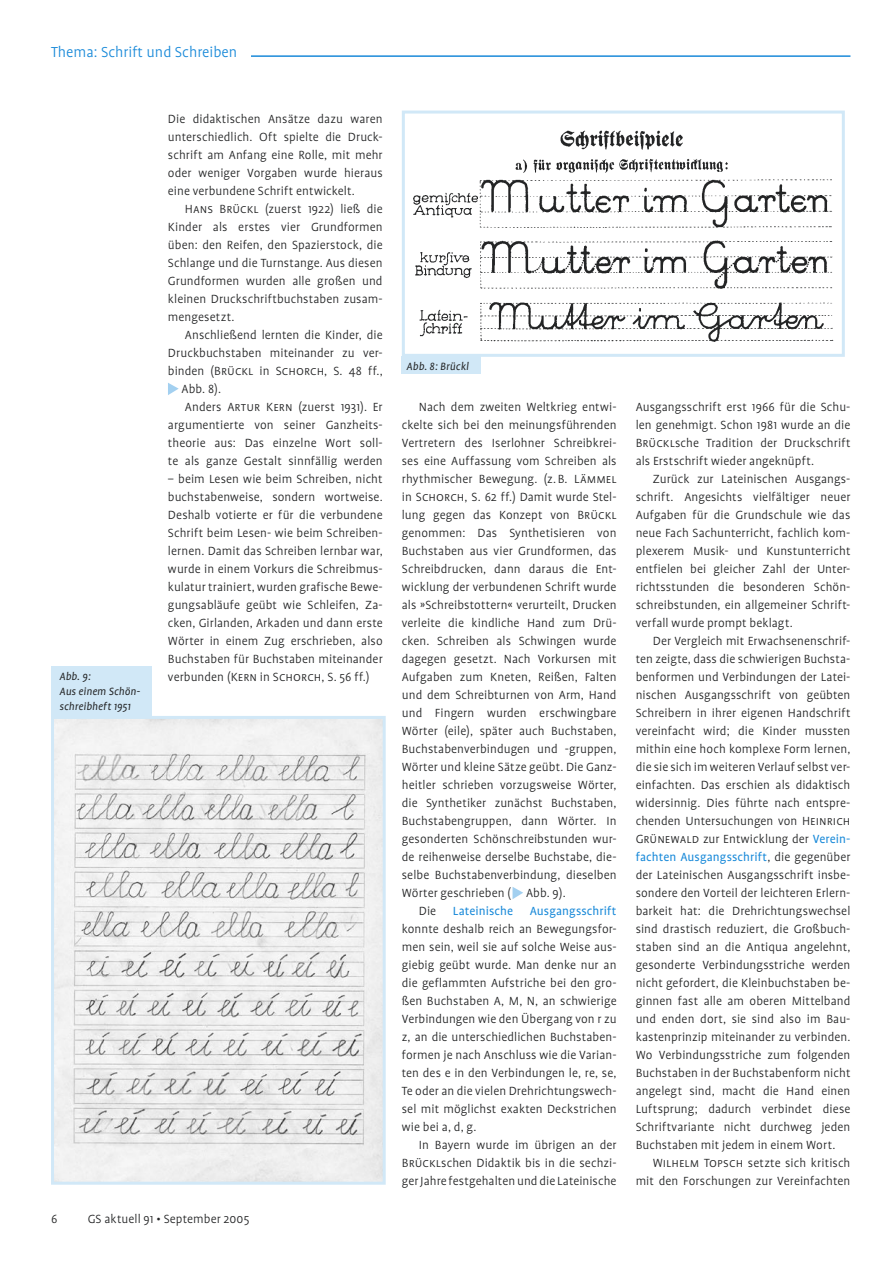
<style>
.page{position:relative;width:893px;height:1263px;background:#fff}
.page>*{position:absolute;margin:0;border:0;box-sizing:border-box;transform-origin:0 0}
.Kopfzeile{font:300 16.5px "Profile";color:#1a8ad9}
.Fließtext_9_12{font:300 13.5px/18px "Profile";letter-spacing:.005em;color:#232425;text-align:justify}
.Bildlegende_schwarz{font:italic 12px/15px "Profile";letter-spacing:.01em;color:#232425}
.s1{font-family:"Profile SC"}
.s2{font-weight:400;color:#1a8ad9}
</style>
<div class="page">
<hr style="left:51px;top:55px;width:799px;height:2px;background:#1a8ad9">
<svg style="left:168px;top:383px;width:11px;height:12px"></svg>
<svg style="left:512px;top:887px;width:11px;height:12px"></svg>
<img style="left:55px;top:720px;width:327px;height:461px">
<div style="left:51px;top:716px;width:335px;height:469px;border:3px solid #d1e8f7"></div>
<div style="left:51px;top:45px;width:200px;height:27px;background:#fff"></div>
<img style="left:413px;top:130px;width:421px;height:212px">
<div style="left:402px;top:111px;width:443px;height:246px;border:3px solid #d1e8f7"></div>
<div style="left:402px;top:356px;width:79px;height:18px;background:#d1e8f7"></div>
<div style="left:51px;top:666px;width:100px;height:51px;background:#d1e8f7"></div>
<p class="Kopfzeile" style="left:51px;top:43px;width:188px">Thema: Schrift und Schreiben</p>
<p class="Bildlegende_schwarz" style="left:60px;top:669px;width:33px">Abb. 9:</p>
<p class="Bildlegende_schwarz" style="left:60px;top:684px;width:82px">Aus einem Schön&shy;schreibheft 1951</p>
<p class="Fließtext_9_12" style="left:168px;top:110px;width:216px">Die didaktischen Ansätze dazu waren unterschiedlich. Oft spielte die Druck&shy;schrift am Anfang eine Rolle, mit mehr oder weniger Vorgaben wurde hieraus eine verbundene Schrift entwickelt.</p>
<p class="Fließtext_9_12" style="left:168px;top:200px;width:216px;text-indent:17px"><span class="s1">Hans Brückl</span> (zuerst 1922) ließ die Kinder als erstes vier Grundformen üben: den Reifen, den Spazierstock, die Schlange und die Turnstange. Aus diesen Grundformen wurden alle großen und kleinen Druckschriftbuchstaben zusam&shy;mengesetzt.</p>
<p class="Fließtext_9_12" style="left:185px;top:326px;width:199px">Anschließend lernten die Kinder, die</p>
<p class="Fließtext_9_12" style="left:168px;top:344px;width:216px">Druckbuchstaben miteinander zu ver-</p>
<p class="Fließtext_9_12" style="left:168px;top:362px;width:216px">binden (<span class="s1">Brückl</span> in <span class="s1">Schorch</span>, S. 48 ff.,</p>
<p class="Fließtext_9_12" style="left:181px;top:380px;width:41px">Abb. 8).</p>
<p class="Fließtext_9_12" style="left:168px;top:398px;width:216px;text-indent:17px">Anders <span class="s1">Artur Kern</span> (zuerst 1931). Er argumentierte von seiner Ganzheits&shy;theorie aus: Das einzelne Wort soll&shy;te als ganze Gestalt sinnfällig werden</p>
<p class="Fließtext_9_12" style="left:168px;top:470px;width:216px">– beim Lesen wie beim Schreiben, nicht buchstabenweise, sondern wortweise.<br>Deshalb votierte er für die verbundene Schrift beim Lesen- wie beim Schreiben&shy;lernen. Damit das Schreiben lernbar war, wurde in einem Vorkurs die Schreibmus&shy;kulatur trainiert, wurden grafische Bewe&shy;gungsabläufe geübt wie Schleifen, Za&shy;cken, Girlanden, Arkaden und dann erste Wörter in einem Zug erschrieben, also Buchstaben für Buchstaben miteinander verbunden (<span class="s1">Kern</span> in <span class="s1">Schorch,</span> S. 56 ff.)</p>
<p class="Fließtext_9_12" style="left:51px;top:1210px;width:8px">6</p>
<p class="Fließtext_9_12" style="left:88px;top:1210px;width:163px">GS aktuell 91 • September 2005</p>
<p class="Bildlegende_schwarz" style="left:407px;top:359px;width:64px">Abb. 8: Brückl</p>
<p class="Fließtext_9_12" style="left:402px;top:398px;width:216px;text-indent:17px">Nach dem zweiten Weltkrieg entwi&shy;ckelte sich bei den meinungsführenden Vertretern des Iserlohner Schreibkrei&shy;ses eine Auffassung vom Schreiben als rhythmischer Bewegung. (z. B. <span class="s1">Lämmel </span>in <span class="s1">Schorch,</span> S. 62 ff.) Damit wurde Stel&shy;lung gegen das Konzept von <span class="s1">Brückl </span>genommen: Das Synthetisieren von Buchstaben aus vier Grundformen, das Schreibdrucken, dann daraus die Ent&shy;wicklung der verbundenen Schrift wurde als »Schreibstottern« verurteilt, Drucken verleite die kindliche Hand zum Drü&shy;cken. Schreiben als Schwingen wurde dagegen gesetzt. Nach Vorkursen mit Aufgaben zum Kneten, Reißen, Falten und dem Schreibturnen von Arm, Hand und Fingern wurden erschwingbare Wörter (eile), später auch Buchstaben, Buchstabenverbindugen und -gruppen, Wörter und kleine Sätze geübt. Die Ganz&shy;heitler schrieben vorzugsweise Wörter, die Synthetiker zunächst Buchstaben, Buchstabengruppen, dann Wörter. In gesonderten Schönschreibstunden wur&shy;de reihenweise derselbe Buchstabe, die&shy;selbe Buchstabenverbindung, dieselben Wörter geschrieben ( Abb. 9).</p>
<p class="Fließtext_9_12" style="left:402px;top:902px;width:216px;text-indent:17px">Die <span class="s2">Lateinische Ausgangsschrift </span>konnte deshalb reich an Bewegungsfor&shy;men sein, weil sie auf solche Weise aus&shy;giebig geübt wurde. Man denke nur an die geflammten Aufstriche bei den gro&shy;ßen Buchstaben A, M, N, an schwierige Verbindungen wie den Übergang von r zu z, an die unterschiedlichen Buchstaben&shy;formen je nach Anschluss wie die Varian&shy;ten des e in den Verbindungen le, re, se, Te oder an die vielen Drehrichtungswech&shy;sel mit möglichst exakten Deckstrichen wie bei a, d, g.</p>
<p class="Fließtext_9_12" style="left:402px;top:1136px;width:216px;text-indent:17px">In Bayern wurde im übrigen an der <span class="s1">Brückl</span>schen Didaktik bis in die sechzi&shy;ger Jahre festgehalten und die Lateinische</p>
<p class="Fließtext_9_12" style="left:636px;top:398px;width:216px">Ausgangsschrift erst 1966 für die Schu&shy;len genehmigt. Schon 1981 wurde an die <span class="s1">Brückl</span>sche Tradition der Druckschrift als Erstschrift wieder angeknüpft.</p>
<p class="Fließtext_9_12" style="left:636px;top:470px;width:216px;text-indent:17px">Zurück zur Lateinischen Ausgangs&shy;schrift. Angesichts vielfältiger neuer Aufgaben für die Grundschule wie das neue Fach Sachunterricht, fachlich kom&shy;plexerem Musik- und Kunstunterricht entfielen bei gleicher Zahl der Unter&shy;richtsstunden die besonderen Schön&shy;schreibstunden, ein allgemeiner Schrift&shy;verfall wurde prompt beklagt.</p>
<p class="Fließtext_9_12" style="left:636px;top:632px;width:216px;text-indent:17px">Der Vergleich mit Erwachsenenschrif&shy;ten zeigte, dass die schwierigen Buchsta&shy;benformen und Verbindungen der Latei&shy;nischen Ausgangsschrift von geübten Schreibern in ihrer eigenen Handschrift vereinfacht wird; die Kinder mussten mithin eine hoch komplexe Form lernen, die sie sich im weiteren Verlauf selbst ver&shy;einfachten. Das erschien als didaktisch widersinnig. Dies führte nach entspre&shy;chenden Untersuchungen von <span class="s1">Heinrich Grünewald</span> zur Entwicklung der <span class="s2">Verein&shy;fachten Ausgangsschrift</span>, die gegenüber der Lateinischen Ausgangsschrift insbe&shy;sondere den Vorteil der leichteren Erlern&shy;barkeit hat: die Drehrichtungswechsel sind drastisch reduziert, die Großbuch&shy;staben sind an die Antiqua angelehnt, gesonderte Verbindungsstriche werden nicht gefordert, die Kleinbuchstaben be&shy;ginnen fast alle am oberen Mittelband und enden dort, sie sind also im Bau&shy;kastenprinzip miteinander zu verbinden.<br>Wo Verbindungsstriche zum folgenden Buchstaben in der Buchstabenform nicht angelegt sind, macht die Hand einen Luftsprung; dadurch verbindet diese Schriftvariante nicht durchweg jeden Buchstaben mit jedem in einem Wort.</p>
<p class="Fließtext_9_12" style="left:636px;top:1154px;width:216px;text-align:right"><span class="s1">Wilhelm Topsch</span> setzte sich kritisch mit den Forschungen zur Vereinfachten</p>
</div>
